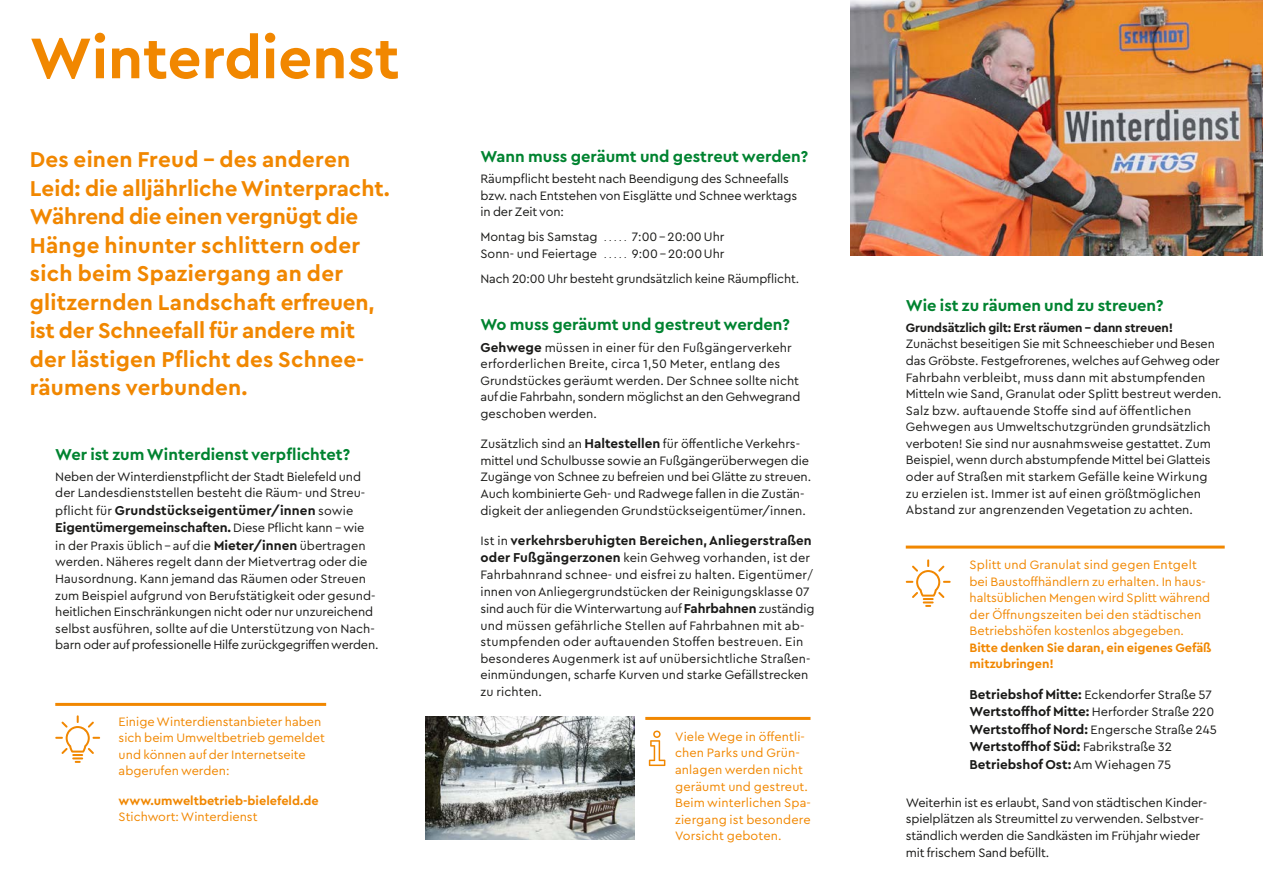
<style>
.page{position:relative;width:1263px;height:893px;background:#fff}
.page>*{position:absolute;margin:0;border:0;box-sizing:border-box;transform-origin:0 0}
.t1{font:700 60px "Cera Bielefeld";color:#f18700}
.t2{font:700 22.5px/28.5px "Cera Bielefeld";letter-spacing:.01em;color:#f18700}
.t3{font:700 16.5px "Cera Bielefeld";color:#008330}
.t4{font:700 13.5px/17.5px "Cera Bielefeld";color:#1a1a18}
.t5{font:12.75px/16.6px "Cera Bielefeld";color:#1a1a18}
.t6{font:12.75px/16.6px "Cera Bielefeld";color:#f18700}
.t7{font:700 12.75px/16.5px "Cera Bielefeld";color:#f18700}
.t8{font:700 12.75px "Cera Bielefeld";letter-spacing:-.01em;color:#1a1a18}
.s1{font-weight:400;font-size:12.75px}
.s2{font-weight:700;font-size:13.5px}
.s3{font-size:9px}
</style>
<div class="page">
<img style="left:850px;top:0;width:413px;height:255px">
<img style="left:425px;top:717px;width:209px;height:123px">
<svg style="left:649px;top:730px;width:16px;height:36px"></svg>
<hr style="left:55px;top:703px;width:271px;height:3px;background:#f18700">
<hr style="left:906px;top:546px;width:319px;height:3px;background:#f18700">
<hr style="left:645px;top:717px;width:165px;height:3px;background:#f18700">
<svg style="left:55px;top:715px;width:45px;height:48px"></svg>
<svg style="left:906px;top:559px;width:45px;height:48px"></svg>
<h1 class="t1" style="left:30px;top:18px;width:371px">Winterdienst</h1>
<p class="t2" style="left:30px;top:144px;width:362px">Des einen Freud – des anderen<br>Leid: die alljährliche Winterpracht.<br>Während die einen vergnügt die<br>Hänge hinunter schlittern oder sich beim Spaziergang an der glitzernden Landschaft erfreuen, ist der Schneefall für andere mit der lästigen Pflicht des Schnee&shy;räumens verbunden.</p>
<p class="t3" style="left:55px;top:443px;width:297px">Wer ist zum Winterdienst verpflichtet?</p>
<p class="t5" style="left:55px;top:468px;width:311px">Neben der Winterdienstpflicht der Stadt Bielefeld und der Landesdienststellen besteht die Räum- und Streu-</p>
<p class="t4" style="left:55px;top:501px;width:311px"><span class="s1">pflicht für</span> Grundstückseigentümer/innen <span class="s1">sowie<br></span>Eigentümergemeinschaften. <span class="s1">Diese Pflicht kann – wie</span></p>
<p class="t5" style="left:55px;top:537px;width:325px">in der Praxis üblich – auf die <span class="s2">Mieter/innen</span> übertragen werden. Näheres regelt dann der Mietvertrag oder die Hausordnung. Kann jemand das Räumen oder Streuen zum Beispiel aufgrund von Berufstätigkeit oder gesund&shy;heitlichen Einschränkungen nicht oder nur unzureichend selbst ausführen, sollte auf die Unterstützung von Nach&shy;barn oder auf professionelle Hilfe zurückgegriffen werden.</p>
<p class="t6" style="left:119px;top:712px;width:208px">Einige Winterdienstanbieter haben sich beim Umweltbetrieb gemeldet und können auf der Internetseite abgerufen werden:</p>
<p class="t7" style="left:119px;top:792px;width:202px">www.umweltbetrieb-bielefeld.de</p>
<p class="t6" style="left:119px;top:808px;width:140px">Stichwort: Winterdienst</p>
<p class="t3" style="left:480px;top:146px;width:329px">Wann muss geräumt und gestreut werden?</p>
<p class="t5" style="left:480px;top:170px;width:318px">Räumpflicht besteht nach Beendigung des Schneefalls bzw. nach Entstehen von Eisglätte und Schnee werktags in der Zeit von:</p>
<p class="t5" style="left:480px;top:228px;width:125px">Montag bis Samstag <span class="s3">......</span></p>
<p class="t5" style="left:632px;top:228px;width:94px">7:00 – 20:00 Uhr</p>
<p class="t5" style="left:480px;top:245px;width:125px">Sonn- und Feiertage <span class="s3">......</span></p>
<p class="t5" style="left:480px;top:240px;width:320px;line-height:25px;text-indent:151px">9:00 – 20:00 Uhr<br>Nach 20:00 Uhr besteht grundsätzlich keine Räumpflicht.</p>
<p class="t3" style="left:480px;top:313px;width:311px">Wo muss geräumt und gestreut werden?</p>
<p class="t5" style="left:480px;top:338px;width:321px"><span class="s2">Gehwege</span> müssen in einer für den Fußgängerverkehr erforderlichen Breite, circa 1,50 Meter, entlang des Grundstückes geräumt werden. Der Schnee sollte nicht auf die Fahrbahn, sondern möglichst an den Gehwegrand geschoben werden.</p>
<p class="t5" style="left:480px;top:435px;width:332px">Zusätzlich sind an <span class="s2">Haltestellen</span> für öffentliche Verkehrs&shy;mittel und Schulbusse sowie an Fußgängerüberwegen die Zugänge von Schnee zu befreien und bei Glätte zu streuen.<br>Auch kombinierte Geh- und Radwege fallen in die Zustän&shy;digkeit der anliegenden Grundstückseigentümer/innen.</p>
<p class="t4" style="left:480px;top:531px;width:333px"><span class="s1">Ist in</span> verkehrsberuhigten Bereichen, Anliegerstraßen</p>
<p class="t5" style="left:480px;top:549px;width:336px"><span class="s2">oder Fußgängerzonen</span> kein Gehweg vorhanden, ist der Fahrbahnrand schnee- und eisfrei zu halten. Eigentümer/ innen von Anliegergrundstücken der Reinigungsklasse 07 sind auch für die Winterwartung auf <span class="s2">Fahrbahnen</span> zuständig und müssen gefährliche Stellen auf Fahrbahnen mit ab&shy;stumpfenden oder auftauenden Stoffen bestreuen. Ein besonderes Augenmerk ist auf unübersichtliche Straßen&shy;einmündungen, scharfe Kurven und starke Gefällstrecken zu richten.</p>
<p class="t6" style="left:675px;top:728px;width:137px">Viele Wege in öffentli&shy;chen Parks und Grün&shy;anlagen werden nicht geräumt und gestreut.<br>Beim winterlichen Spa&shy;ziergang ist besondere<br>Vorsicht geboten.</p>
<p class="t3" style="left:906px;top:294px;width:259px">Wie ist zu räumen und zu streuen?</p>
<p class="t8" style="left:906px;top:319px;width:269px">Grundsätzlich gilt: Erst räumen – dann streuen!</p>
<p class="t5" style="left:906px;top:335px;width:317px">Zunächst beseitigen Sie mit Schneeschieber und Besen das Gröbste. Festgefrorenes, welches auf Gehweg oder Fahrbahn verbleibt, muss dann mit abstumpfenden Mitteln wie Sand, Granulat oder Splitt bestreut werden.<br>Salz bzw. auftauende Stoffe sind auf öffentlichen Gehwegen aus Umweltschutzgründen grundsätzlich verboten! Sie sind nur ausnahmsweise gestattet. Zum Beispiel, wenn durch abstumpfende Mittel bei Glatteis oder auf Straßen mit starkem Gefälle keine Wirkung zu erzielen ist. Immer ist auf einen größtmöglichen Abstand zur angrenzenden Vegetation zu achten.</p>
<p class="t6" style="left:969px;top:556px;width:242px">Splitt und Granulat sind gegen Entgelt bei Baustoffhändlern zu erhalten. In haus&shy;haltsüblichen Mengen wird Splitt während der Öffnungszeiten bei den städtischen Betriebshöfen kostenlos abgegeben.</p>
<p class="t7" style="left:969px;top:639px;width:243px">Bitte denken Sie daran, ein eigenes Gefäß mitzubringen!</p>
<p class="t5" style="left:969px;top:686px;width:244px"><span class="s2">Betriebshof Mitte:</span> Eckendorfer Straße 57</p>
<p class="t4" style="left:969px;top:702px;width:246px">Wertstoffhof Mitte: <span class="s1">Herforder Straße 220</span></p>
<p class="t5" style="left:969px;top:721px;width:249px"><span class="s2">Wertstoffhof Nord:</span> Engersche Straße 245</p>
<p class="t4" style="left:969px;top:737px;width:204px">Wertstoffhof Süd: <span class="s1">Fabrikstraße 32<br></span>Betriebshof Ost: <span class="s1">Am Wiehagen 75</span></p>
<p class="t5" style="left:906px;top:794px;width:301px">Weiterhin ist es erlaubt, Sand von städtischen Kinder&shy;spielplätzen als Streumittel zu verwenden. Selbstver&shy;ständlich werden die Sandkästen im Frühjahr wieder mit frischem Sand befüllt.</p>
</div>
